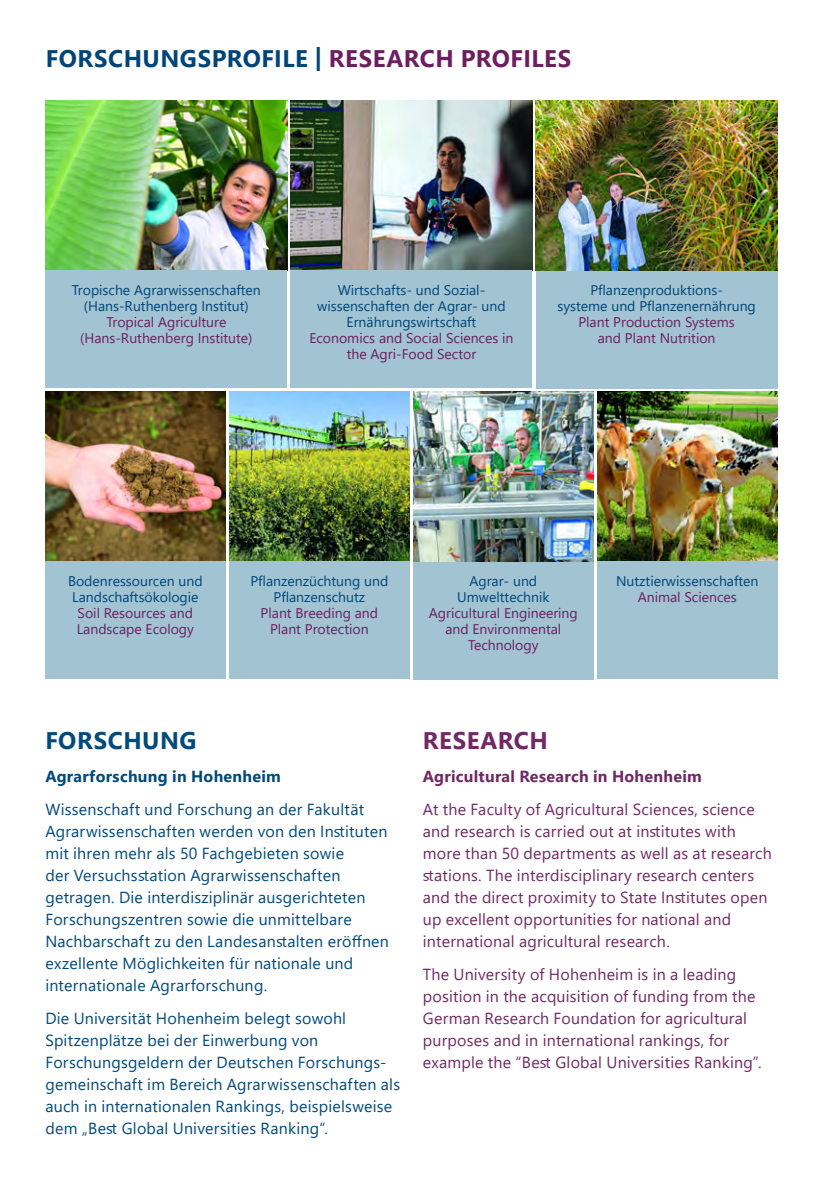
<style>
.page{position:relative;width:823px;height:1191px;background:#fff}
.page>*{position:absolute;margin:0;border:0;box-sizing:border-box;transform-origin:0 0}
.Headline_2{font:700 24px "Segoe UI";letter-spacing:.02em;color:#004578}
.Headline_2-2{font:700 24px "Segoe UI";letter-spacing:.02em;color:#004a7d}
.Headline_2-3{font:700 24px "Segoe UI";letter-spacing:.025em;color:#712864}
.Copy{font:16px/22px "Segoe UI";letter-spacing:.015em;color:#004a7d}
.Copy-2{font:16px/22px "Segoe UI";letter-spacing:.015em;color:#712864}
.Copy-3{font:700 16px "Segoe UI";letter-spacing:.015em;color:#712864}
.Copy-4{font:700 16px "Segoe UI";letter-spacing:.015em;color:#004a7d}
.t1{font:14px/16px "Segoe UI";color:#004578;text-align:center}
.t2{font:14px/16px "Segoe UI";color:#6d1e5f;text-align:center}
.s1{color:#6d1e5f}
</style>
<div class="page">
<img style="left:290px;top:100px;width:242px;height:170px">
<div style="left:290px;top:270px;width:242px;height:118px;background:#a1c3d2"></div>
<img style="left:413px;top:391px;width:180px;height:170px">
<div style="left:413px;top:562px;width:180px;height:117px;background:#a1c3d2"></div>
<img style="left:45px;top:100px;width:242px;height:170px">
<div style="left:45px;top:270px;width:242px;height:118px;background:#a1c3d2"></div>
<img style="left:45px;top:391px;width:180px;height:170px">
<div style="left:45px;top:561px;width:180px;height:118px;background:#a1c3d2"></div>
<img style="left:535px;top:100px;width:242px;height:170px">
<div style="left:535px;top:271px;width:242px;height:117px;background:#a1c3d2"></div>
<img style="left:597px;top:391px;width:180px;height:170px">
<div style="left:596px;top:561px;width:181px;height:118px;background:#a1c3d2"></div>
<img style="left:229px;top:391px;width:180px;height:170px">
<div style="left:229px;top:561px;width:180px;height:118px;background:#a1c3d2"></div>
<p class="Headline_2" style="left:46px;top:36px;width:526px">FORSCHUNGSPROFILE | <span class="s1">RESEARCH PROFILES</span></p>
<p class="t1" style="left:72px;top:280px;width:190px">Tropische Agrarwissenschaften (Hans-Ruthenberg Institut)</p>
<p class="t2" style="left:80px;top:312px;width:174px">Tropical Agriculture (Hans-Ruthenberg Institute)</p>
<p class="t1" style="left:317px;top:281px;width:190px">Wirtschafts- und Sozial&shy;wissenschaften der Agrar- und<br>Ernährungswirtschaft</p>
<p class="t2" style="left:309px;top:329px;width:205px">Economics and Social Sciences in the Agri-Food Sector</p>
<p class="t1" style="left:557px;top:281px;width:200px">Pflanzenproduktions-<br>systeme und Pflanzenernährung</p>
<p class="t2" style="left:578px;top:313px;width:158px">Plant Production Systems and Plant Nutrition</p>
<p class="t1" style="left:68px;top:571px;width:136px;text-align:left">Bodenressourcen und<br>Landschaftsökologie</p>
<p class="t2" style="left:77px;top:603px;width:119px;text-align:left">Soil Resources and<br>Landscape Ecology</p>
<p class="t1" style="left:250px;top:572px;width:139px">Pflanzenzüchtung und<br>Pflanzenschutz</p>
<p class="t2" style="left:260px;top:604px;width:119px">Plant Breeding and<br>Plant Protection</p>
<p class="t1" style="left:457px;top:572px;width:93px">Agrar- und<br>Umwelttechnik</p>
<p class="t2" style="left:428px;top:604px;width:150px">Agricultural Engineering and Environmental<br>Technology</p>
<p class="t1" style="left:615px;top:572px;width:144px">Nutztierwissenschaften</p>
<p class="t2" style="left:637px;top:588px;width:101px">Animal Sciences</p>
<p class="Headline_2-2" style="left:45px;top:718px;width:153px">FORSCHUNG</p>
<p class="Copy-4" style="left:45px;top:761px;width:237px">Agrarforschung in Hohenheim</p>
<p class="Copy" style="left:45px;top:797px;width:345px">Wissenschaft und Forschung an der Fakultät Agrarwissenschaften werden von den Instituten mit ihren mehr als 50 Fachgebieten sowie<br>der Versuchsstation Agrarwissenschaften getragen. Die interdisziplinär ausgerichteten Forschungszentren sowie die unmittelbare Nachbarschaft zu den Landesanstalten eröffnen exzellente Möglichkeiten für nationale und internationale Agrarforschung.</p>
<p class="Copy" style="left:45px;top:1006px;width:356px">Die Universität Hohenheim belegt sowohl Spitzenplätze bei der Einwerbung von Forschungsgeldern der Deutschen Forschungs&shy;gemeinschaft im Bereich Agrarwissenschaften als auch in internationalen Rankings, beispielsweise dem „Best Global Universities Ranking“.</p>
<p class="Headline_2-3" style="left:422px;top:718px;width:126px">RESEARCH</p>
<p class="Copy-3" style="left:422px;top:761px;width:280px">Agricultural Research in Hohenheim</p>
<p class="Copy-2" style="left:422px;top:797px;width:350px">At the Faculty of Agricultural Sciences, science and research is carried out at institutes with more than 50 departments as well as at research stations. The interdisciplinary research centers and the direct proximity to State Institutes open up excellent opportunities for national and international agricultural research.</p>
<p class="Copy-2" style="left:422px;top:962px;width:340px">The University of Hohenheim is in a leading position in the acquisition of funding from the German Research Foundation for agricultural purposes and in international rankings, for example the “Best Global Universities Ranking”.</p>
</div>
